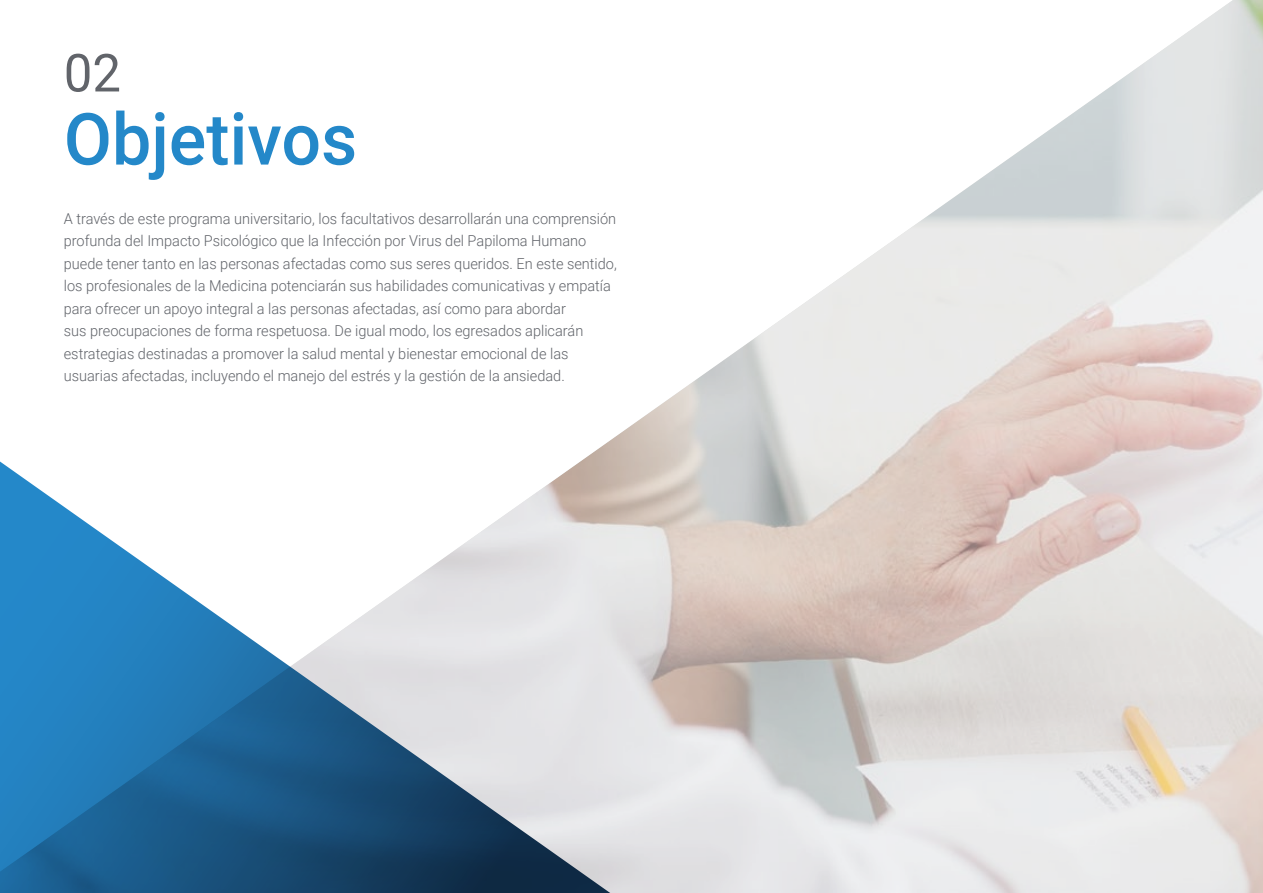
<style>
.page{position:relative;width:1263px;height:893px;background:#fff}
.page>*{position:absolute;margin:0;border:0;box-sizing:border-box;transform-origin:0 0}
.t1{font:500 72px "Roboto";color:#2488c9}
.t2{font:52.5px "Roboto";color:#61646a}
.t3{font:300 15px/22.5px "Roboto";color:#61646a}
</style>
<div class="page">
<img style="left:602px;top:0;width:661px;height:893px">
<svg style="left:0;top:446px;width:640px;height:447px"></svg>
<h2 class="t2" style="left:64px;top:36px;width:59px">02</h2>
<h1 class="t1" style="left:64px;top:89px;width:295px">Objetivos</h1>
<p class="t3" style="left:64px;top:207px;width:555px">A través de este programa universitario, los facultativos desarrollarán una comprensión profunda del Impacto Psicológico que la Infección por Virus del Papiloma Humano puede tener tanto en las personas afectadas como sus seres queridos. En este sentido, los profesionales de la Medicina potenciarán sus habilidades comunicativas y empatía para ofrecer un apoyo integral a las personas afectadas, así como para abordar<br>sus preocupaciones de forma respetuosa. De igual modo, los egresados aplicarán estrategias destinadas a promover la salud mental y bienestar emocional de las usuarias afectadas, incluyendo el manejo del estrés y la gestión de la ansiedad.</p>
</div>
